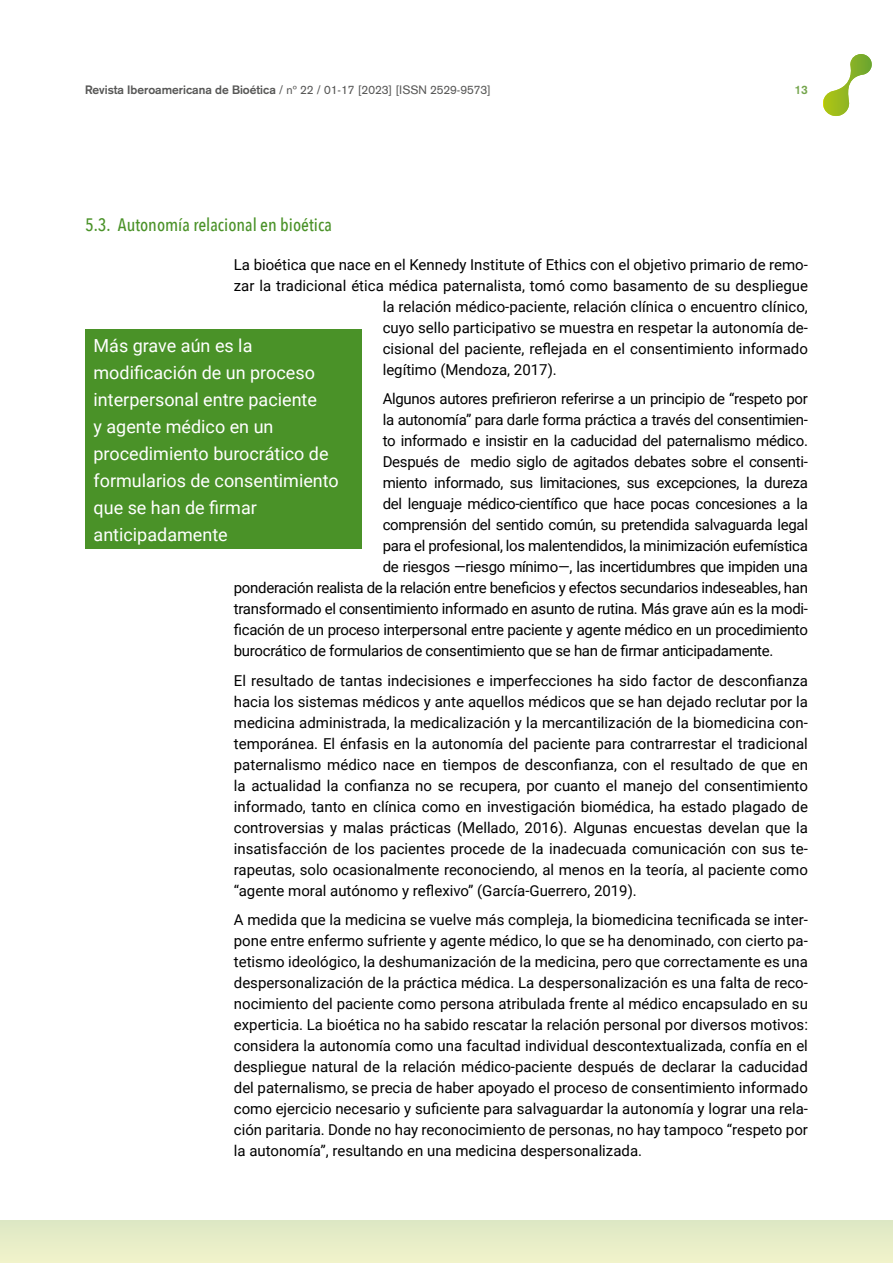
<style>
.page{position:relative;width:893px;height:1263px;background:#fff}
.page>*{position:absolute;margin:0;border:0;box-sizing:border-box;transform-origin:0 0}
.t1{font:18px/27px "Roboto";color:#fff}
.t2{font:500 18px "Avenir Next Condensed";color:#4a9228}
.t3{font:15px/21px "Roboto";letter-spacing:-.02em;color:#000;text-align:justify}
.t4{font:15px "Roboto";color:#000}
.t5{font:12px "Akzidenz Grotesk";color:#575756}
.t6{font:700 12px "Akzidenz Grotesk";color:#74a54c}
.s1{font-weight:700}
</style>
<div class="page">
<div style="left:0;top:1220px;width:893px;height:43px;background:#e7edc8"></div>
<svg style="left:823px;top:54px;width:49px;height:62px"></svg>
<div style="left:85px;top:330px;width:276px;height:219px;background:#4a9228"></div>
<p class="t5" style="left:85px;top:83px;width:407px"><span class="s1">Revista Iberoamericana de Bioética</span> / nº 22 / 01-17 [2023] [ISSN 2529-9573]</p>
<p class="t6" style="left:795px;top:83px;width:15px">13</p>
<p class="t2" style="left:85px;top:213px;width:248px">5.3. Autonomía relacional en bioética</p>
<p class="t4" style="left:234px;top:254px;width:576px">La bioética que nace en el Kennedy Institute of Ethics con el objetivo primario de remo-</p>
<p class="t4" style="left:234px;top:275px;width:576px">zar la tradicional ética médica paternalista, tomó como basamento de su despliegue</p>
<p class="t4" style="left:383px;top:296px;width:427px">la relación médico-paciente, relación clínica o encuentro clínico,</p>
<p class="t4" style="left:383px;top:317px;width:427px">cuyo sello participativo se muestra en respetar la autonomía de-</p>
<p class="t4" style="left:383px;top:338px;width:427px">cisional del paciente, reflejada en el consentimiento informado</p>
<p class="t4" style="left:383px;top:359px;width:176px">legítimo (Mendoza, 2017).</p>
<p class="t3" style="left:383px;top:388px;width:427px">Algunos autores prefirieron referirse a un principio de “respeto por</p>
<p class="t3" style="left:383px;top:409px;width:427px">la autonomía” para darle forma práctica a través del consentimien-</p>
<p class="t3" style="left:383px;top:430px;width:427px">to informado e insistir en la caducidad del paternalismo médico.</p>
<p class="t3" style="left:383px;top:451px;width:427px">Después de medio siglo de agitados debates sobre el consenti-</p>
<p class="t3" style="left:383px;top:472px;width:427px">miento informado, sus limitaciones, sus excepciones, la dureza</p>
<p class="t3" style="left:383px;top:493px;width:427px">del lenguaje médico-científico que hace pocas concesiones a la</p>
<p class="t3" style="left:383px;top:514px;width:427px">comprensión del sentido común, su pretendida salvaguarda legal</p>
<p class="t3" style="left:383px;top:535px;width:427px">para el profesional, los malentendidos, la minimización eufemística</p>
<p class="t3" style="left:383px;top:556px;width:427px">de riesgos —riesgo mínimo—, las incertidumbres que impiden una</p>
<p class="t3" style="left:234px;top:577px;width:576px">ponderación realista de la relación entre beneficios y efectos secundarios indeseables, han</p>
<p class="t3" style="left:234px;top:598px;width:576px">transformado el consentimiento informado en asunto de rutina. Más grave aún es la modi-</p>
<p class="t3" style="left:234px;top:619px;width:576px">ficación de un proceso interpersonal entre paciente y agente médico en un procedimiento</p>
<p class="t3" style="left:234px;top:640px;width:541px">burocrático de formularios de consentimiento que se han de firmar anticipadamente.</p>
<p class="t3" style="left:234px;top:669px;width:576px">El resultado de tantas indecisiones e imperfecciones ha sido factor de desconfianza hacia los sistemas médicos y ante aquellos médicos que se han dejado reclutar por la medicina administrada, la medicalización y la mercantilización de la biomedicina con&shy;temporánea. El énfasis en la autonomía del paciente para contrarrestar el tradicional paternalismo médico nace en tiempos de desconfianza, con el resultado de que en la actualidad la confianza no se recupera, por cuanto el manejo del consentimiento informado, tanto en clínica como en investigación biomédica, ha estado plagado de controversias y malas prácticas (Mellado, 2016). Algunas encuestas develan que la insatisfacción de los pacientes procede de la inadecuada comunicación con sus te&shy;rapeutas, solo ocasionalmente reconociendo, al menos en la teoría, al paciente como “agente moral autónomo y reflexivo” (García-Guerrero, 2019).</p>
<p class="t3" style="left:234px;top:909px;width:576px">A medida que la medicina se vuelve más compleja, la biomedicina tecnificada se inter&shy;pone entre enfermo sufriente y agente médico, lo que se ha denominado, con cierto pa&shy;tetismo ideológico, la deshumanización de la medicina, pero que correctamente es una despersonalización de la práctica médica. La despersonalización es una falta de reco&shy;nocimiento del paciente como persona atribulada frente al médico encapsulado en su experticia. La bioética no ha sabido rescatar la relación personal por diversos motivos: considera la autonomía como una facultad individual descontextualizada, confía en el despliegue natural de la relación médico-paciente después de declarar la caducidad del paternalismo, se precia de haber apoyado el proceso de consentimiento informado como ejercicio necesario y suficiente para salvaguardar la autonomía y lograr una rela&shy;ción paritaria. Donde no hay reconocimiento de personas, no hay tampoco “respeto por la autonomía”, resultando en una medicina despersonalizada.</p>
<p class="t1" style="left:94px;top:331px;width:247px">Más grave aún es la modificación de un proceso interpersonal entre paciente<br>y agente médico en un procedimiento burocrático de formularios de consentimiento que se han de firmar anticipadamente</p>
</div>
